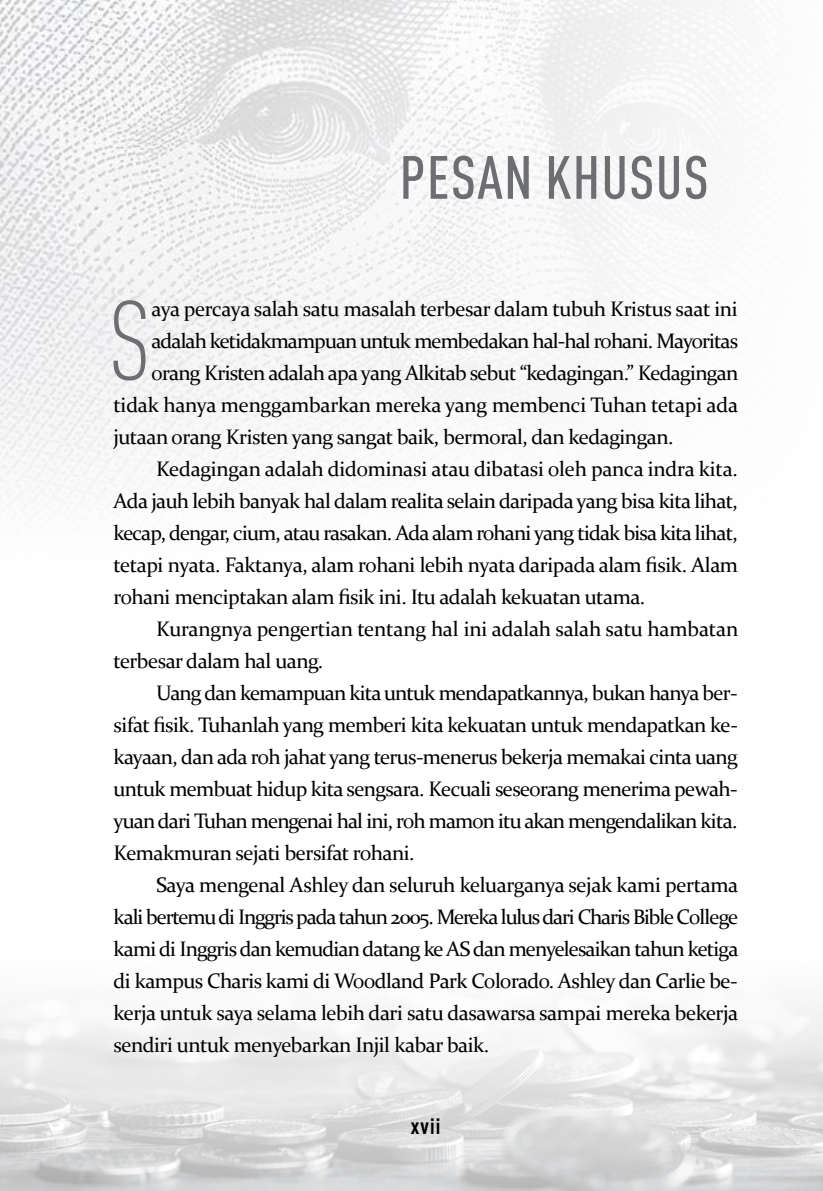
<style>
.page{position:relative;width:823px;height:1191px;background:#fff}
.page>*{position:absolute;margin:0;border:0;box-sizing:border-box;transform-origin:0 0}
.t1{font:300 condensed 110.8px "DIN Pro";color:#6d6e71}
.t2{font:500 condensed 60px "DIN Pro";letter-spacing:.02em;color:#6d6e71}
.t3{font:700 condensed 22px "DIN Pro";color:#000}
.t4{font:21px "Constantia";letter-spacing:-.03em;color:#000}
.t5{font:21px "Constantia";letter-spacing:-.055em;color:#000}
.t6{font:21px "Constantia";letter-spacing:-.01em;color:#000}
</style>
<div class="page">
<img style="left:1px;top:1005px;width:821px;height:186px">
<img style="left:1px;top:0;width:728px;height:501px">
<h2 class="t2" style="left:399px;top:133px;width:311px">PESAN KHUSUS</h2>
<h1 class="t1" style="left:109px;top:263px;width:44px">S</h1>
<p class="t4" style="left:151px;top:294px;width:587px">aya percaya salah satu masalah terbesar dalam tubuh Kristus saat ini</p>
<p class="t4" style="left:151px;top:326px;width:588px">adalah ketidakmampuan untuk membedakan hal-hal rohani. Mayoritas</p>
<p class="t4" style="left:151px;top:358px;width:588px">orang Kristen adalah apa yang Alkitab sebut “kedagingan.” Kedagingan</p>
<p class="t4" style="left:113px;top:390px;width:625px">tidak hanya menggambarkan mereka yang membenci Tuhan tetapi ada</p>
<p class="t4" style="left:113px;top:422px;width:561px">jutaan orang Kristen yang sangat baik, bermoral, dan kedagingan.</p>
<p class="t4" style="left:156px;top:454px;width:583px">Kedagingan adalah didominasi atau dibatasi oleh panca indra kita.</p>
<p class="t4" style="left:113px;top:486px;width:625px">Ada jauh lebih banyak hal dalam realita selain daripada yang bisa kita lihat,</p>
<p class="t4" style="left:113px;top:518px;width:625px">kecap, dengar, cium, atau rasakan. Ada alam rohani yang tidak bisa kita lihat,</p>
<p class="t4" style="left:113px;top:550px;width:625px">tetapi nyata. Faktanya, alam rohani lebih nyata daripada alam fisik. Alam</p>
<p class="t4" style="left:113px;top:582px;width:533px">rohani menciptakan alam fisik ini. Itu adalah kekuatan utama.</p>
<p class="t6" style="left:156px;top:614px;width:583px">Kurangnya pengertian tentang hal ini adalah salah satu hambatan</p>
<p class="t4" style="left:113px;top:646px;width:211px">terbesar dalam hal uang.</p>
<p class="t4" style="left:156px;top:678px;width:582px">Uang dan kemampuan kita untuk mendapatkannya, bukan hanya ber-</p>
<p class="t4" style="left:113px;top:710px;width:625px">sifat fisik. Tuhanlah yang memberi kita kekuatan untuk mendapatkan ke-</p>
<p class="t4" style="left:113px;top:742px;width:625px">kayaan, dan ada roh jahat yang terus-menerus bekerja memakai cinta uang</p>
<p class="t4" style="left:113px;top:774px;width:625px">untuk membuat hidup kita sengsara. Kecuali seseorang menerima pewah-</p>
<p class="t4" style="left:113px;top:806px;width:625px">yuan dari Tuhan mengenai hal ini, roh mamon itu akan mengendalikan kita.</p>
<p class="t4" style="left:113px;top:838px;width:302px">Kemakmuran sejati bersifat rohani.</p>
<p class="t4" style="left:156px;top:870px;width:583px">Saya mengenal Ashley dan seluruh keluarganya sejak kami pertama</p>
<p class="t5" style="left:113px;top:902px;width:625px">kali bertemu di Inggris pada tahun 2005. Mereka lulus dari Charis Bible College</p>
<p class="t4" style="left:113px;top:934px;width:626px">kami di Inggris dan kemudian datang ke AS dan menyelesaikan tahun ketiga</p>
<p class="t4" style="left:113px;top:966px;width:625px">di kampus Charis kami di Woodland Park Colorado. Ashley dan Carlie be-</p>
<p class="t4" style="left:113px;top:998px;width:626px">kerja untuk saya selama lebih dari satu dasawarsa sampai mereka bekerja</p>
<p class="t4" style="left:113px;top:1030px;width:377px">sendiri untuk menyebarkan Injil kabar baik.</p>
<p class="t3" style="left:410px;top:1109px;width:31px">xvii</p>
</div>
